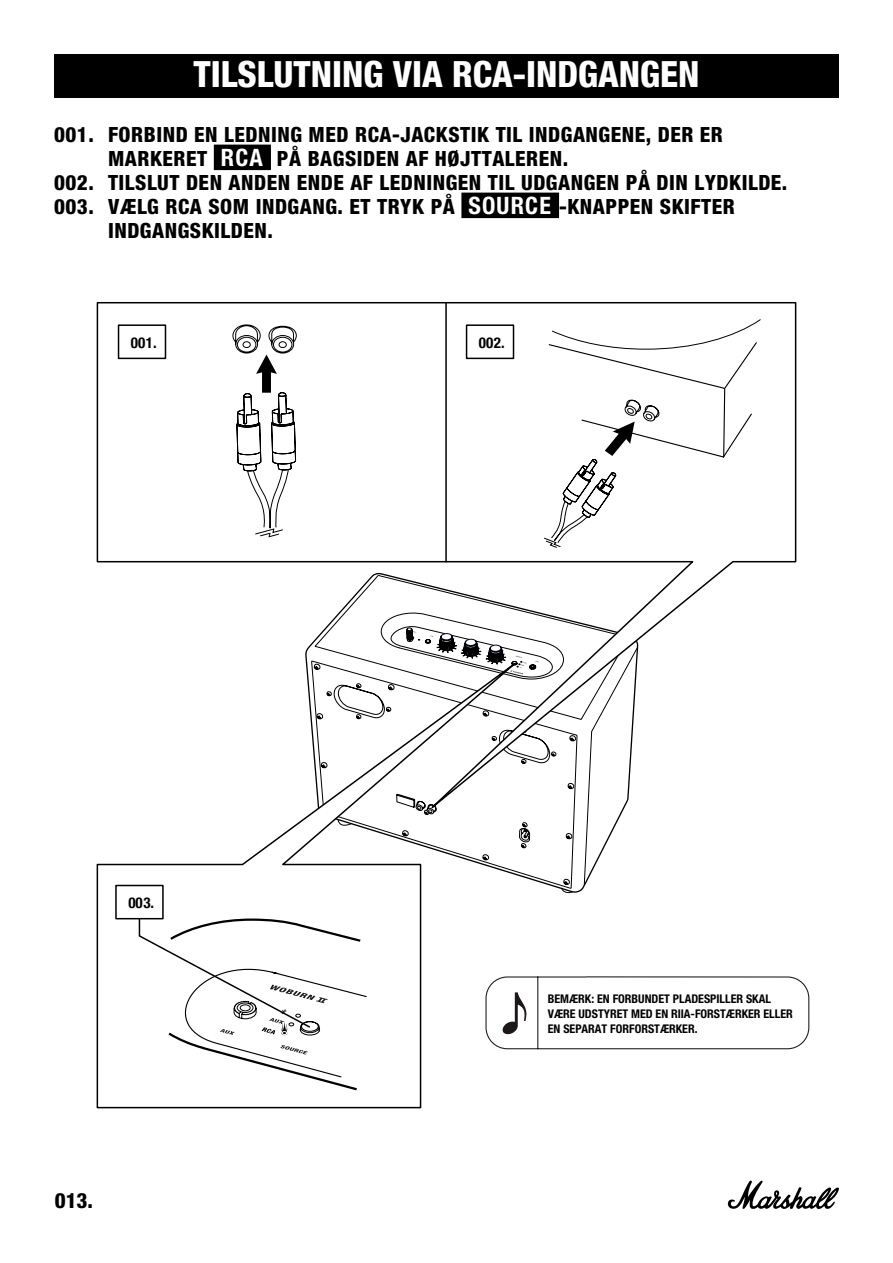
<style>
.page{position:relative;width:893px;height:1263px;background:#fff}
.page>*{position:absolute;margin:0;border:0;box-sizing:border-box;transform-origin:0 0}
.t1{font:800 condensed 36px "Helvetica Neue LT Com";color:#fff}
.t2{font:800 condensed 21px "Helvetica Neue LT Pro";letter-spacing:.025em;color:#000}
.t3{font:800 condensed 21px "Helvetica Neue LT Std";color:#000}
.t4{font:700 condensed 15px "Helvetica Neue";letter-spacing:.02em;color:#000}
.t5{font:700 condensed 12px/15px "Helvetica Neue LT Pro";color:#000}
.s1{font-family:"Helvetica Neue LT Std"}
.s2{font-weight:700;font-size:24px;color:#fff}
</style>
<div class="page">
<svg style="left:727px;top:1180px;width:112px;height:29px"></svg>
<div style="left:54px;top:54px;width:785px;height:44px;background:#000"></div>
<div style="left:214px;top:145px;width:57px;height:25px;background:#000"></div>
<div style="left:461px;top:193px;width:98px;height:25px;background:#000"></div>
<svg style="left:545px;top:976px;width:265px;height:74px"></svg>
<svg style="left:561px;top:887px;width:12px;height:7px"></svg>
<svg style="left:96px;top:302px;width:701px;height:533px"></svg>
<svg style="left:445px;top:302px;width:70px;height:261px"></svg>
<svg style="left:543px;top:302px;width:219px;height:246px"></svg>
<svg style="left:96px;top:640px;width:449px;height:469px"></svg>
<div style="left:115px;top:885px;width:49px;height:34px;border:2px solid #000"></div>
<svg style="left:138px;top:917px;width:230px;height:175px"></svg>
<svg style="left:232px;top:324px;width:65px;height:214px"></svg>
<h1 class="t1" style="left:193px;top:52px;width:508px">TILSLUTNING VIA RCA-INDGANGEN</h1>
<p class="t2" style="left:54px;top:121px;width:670px"><span class="s1">001.</span> FORBIND EN LEDNING MED RCA-JACKSTIK TIL INDGANGENE, DER ER</p>
<p class="t2" style="left:108px;top:145px;width:462px">MARKERET <span class="s2">RCA</span> PÅ BAGSIDEN AF HØJTTALEREN.</p>
<p class="t2" style="left:54px;top:169px;width:735px"><span class="s1">002.</span> TILSLUT DEN ANDEN ENDE AF LEDNINGEN TIL UDGANGEN PÅ DIN LYDKILDE.</p>
<p class="t2" style="left:54px;top:193px;width:682px"><span class="s1">003.</span> VÆLG RCA SOM INDGANG. ET TRYK PÅ <span class="s2">SOURCE</span> -KNAPPEN SKIFTER</p>
<p class="t2" style="left:108px;top:217px;width:166px">INDGANGSKILDEN.</p>
<p class="t4" style="left:131px;top:330px;width:27px">001.</p>
<p class="t4" style="left:479px;top:330px;width:27px">002.</p>
<p class="t4" style="left:128px;top:890px;width:27px">003.</p>
<p class="t3" style="left:55px;top:1187px;width:40px">013.</p>
<p class="t5" style="left:548px;top:991px;width:247px">BEMÆRK: EN FORBUNDET PLADESPILLER SKAL<br>VÆRE UDSTYRET MED EN RIIA-FORSTÆRKER ELLER<br>EN SEPARAT FORFORSTÆRKER.</p>
</div>
